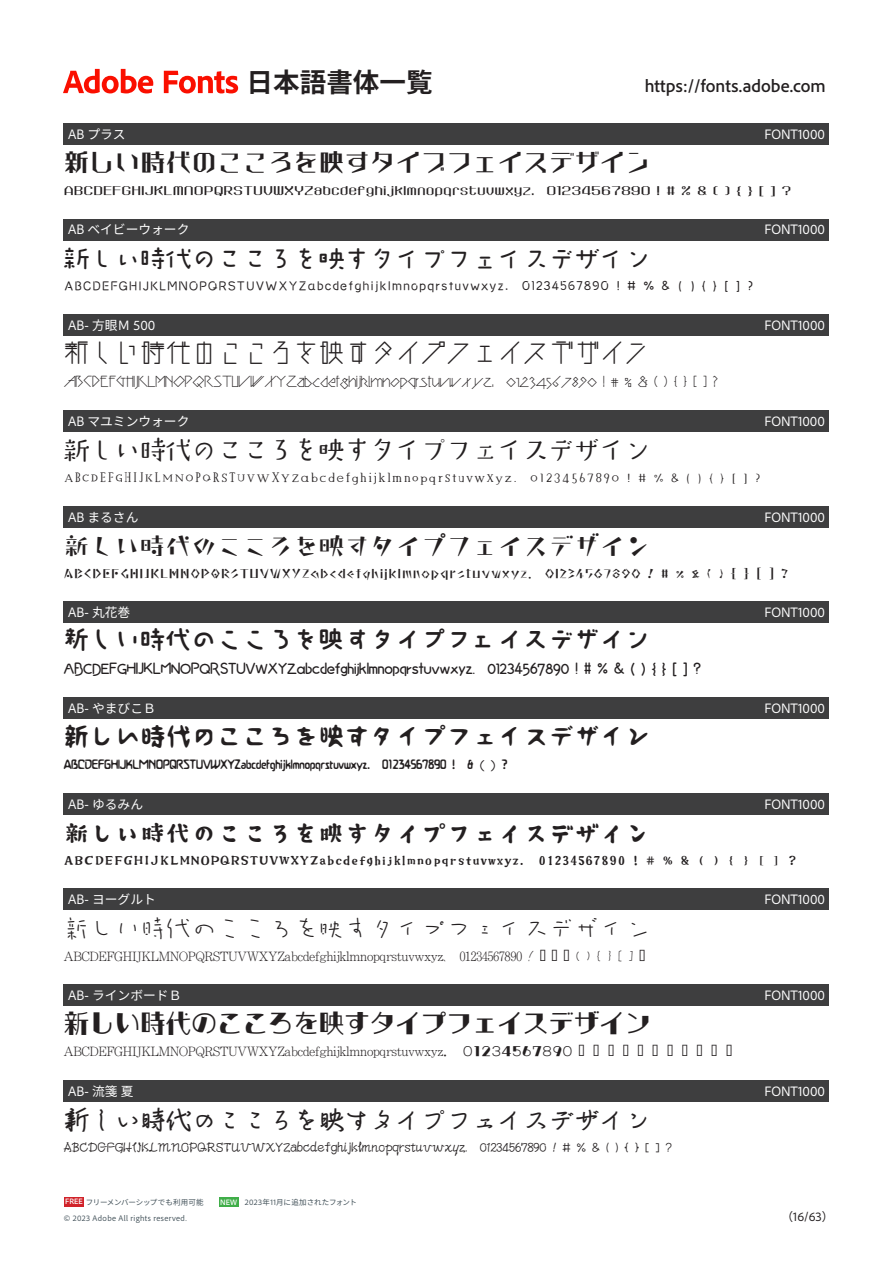
<style>
.page{position:relative;width:893px;height:1263px;background:#fff}
.page>*{position:absolute;margin:0;border:0;box-sizing:border-box;transform-origin:0 0}
.t1{font:800 26.55px "Adobe Clean Han";color:#231f20}
.t2{font:25.5px "AB plus";color:#231f20}
.t3{font:25.5px "AB babywalk";color:#231f20}
.t4{font:25.5px "AB hougan m 500";color:#231f20}
.t5{font:25.5px "AB mayuminwalk";color:#231f20}
.t6{font:25.5px "AB marusan";color:#231f20}
.t7{font:25.5px "AB maruhanamaki";color:#231f20}
.t8{font:25.5px "AB yamabiko b";color:#231f20}
.t9{font:25.5px "AB yurumin";color:#231f20}
.t10{font:25.5px "AB yogurt";color:#231f20}
.t11{font:25.5px "AB lineboard bold";color:#231f20}
.t12{font:25.5px "AB ryusen natsu";color:#231f20}
.t13{font:700 15.9px "Adobe Clean Han";color:#231f20}
.t14{font:12.75px "Adobe Clean Han";color:#fff}
.t15{font:12.75px "AB babywalk";color:#231f20}
.t16{font:12.75px "AB hougan m 500";letter-spacing:-.065em;color:#231f20}
.t17{font:12.75px "AB yogurt";letter-spacing:-.04em;color:#231f20}
.t18{font:12.75px "AB ryusen natsu";letter-spacing:-.055em;color:#231f20}
.t19{font:12.75px "AB marusan";color:#231f20}
.t20{font:12.75px "AB maruhanamaki";letter-spacing:-.065em;color:#231f20}
.t21{font:12.75px "AB yurumin";color:#231f20}
.t22{font:12.75px "AB yamabiko b";letter-spacing:-.035em;color:#231f20}
.t23{font:12.75px "AB lineboard bold";letter-spacing:-.04em;color:#231f20}
.t24{font:12.75px "AB lineboard bold";letter-spacing:-.205em;color:#231f20}
.t25{font:11.7px "AB mayuminwalk";color:#231f20}
.t26{font:11.7px "AB plus";color:#231f20}
.t27{font:11.7px "Adobe Clean Han";color:#231f20}
.t28{font:7.5px "Adobe Clean Han";letter-spacing:.04em;color:#425159}
.t29{font:7.5px "Adobe Clean Han";letter-spacing:-.025em;color:#425159}
.t30{font:700 7.2px "Adobe Clean Han";color:#fff}
.s1{font-weight:700;font-size:7.2px;color:#fff}
</style>
<div class="page">
<div style="left:64px;top:1197px;width:20px;height:9px;background:#d1232a"></div>
<svg style="left:63px;top:69px;width:90px;height:24px"></svg>
<svg style="left:164px;top:71px;width:74px;height:22px"></svg>
<div style="left:219px;top:1197px;width:20px;height:10px;background:#40ae49"></div>
<div style="left:64px;top:123px;width:765px;height:22px;background:#3e3e3f"></div>
<div style="left:64px;top:219px;width:765px;height:21px;background:#3e3e3f"></div>
<div style="left:64px;top:315px;width:765px;height:21px;background:#3e3e3f"></div>
<div style="left:64px;top:410px;width:765px;height:22px;background:#3e3e3f"></div>
<div style="left:64px;top:506px;width:765px;height:21px;background:#3e3e3f"></div>
<div style="left:64px;top:602px;width:765px;height:21px;background:#3e3e3f"></div>
<div style="left:64px;top:697px;width:765px;height:22px;background:#3e3e3f"></div>
<div style="left:64px;top:793px;width:765px;height:21px;background:#3e3e3f"></div>
<div style="left:64px;top:889px;width:765px;height:21px;background:#3e3e3f"></div>
<div style="left:64px;top:984px;width:765px;height:22px;background:#3e3e3f"></div>
<div style="left:64px;top:1080px;width:765px;height:21px;background:#3e3e3f"></div>
<h1 class="t1" style="left:247px;top:68px;width:188px">日本語書体一覧</h1>
<p class="t13" style="left:645px;top:78px;width:183px">https://fonts.adobe.com</p>
<p class="t14" style="left:68px;top:127px;width:59px">AB プラス</p>
<h2 class="t2" style="left:64px;top:150px;width:588px">新しい時代のこころを映すタイプフェイスデザイン</h2>
<p class="t14" style="left:764px;top:127px;width:62px">FONT1000</p>
<p class="t26" style="left:64px;top:184px;width:472px">ABCDEFGHIJKLMNOPQRSTUVWXYZabcdefghijklmnopqrstuvwxyz.</p>
<p class="t26" style="left:713px;top:184px;width:80px">?[]{}()</p>
<p class="t26" style="left:681px;top:184px;width:11px">%</p>
<p class="t26" style="left:546px;top:184px;width:106px">01234567890</p>
<p class="t26" style="left:657px;top:184px;width:20px">#!</p>
<p class="t26" style="left:697px;top:184px;width:11px">&amp;</p>
<p class="t14" style="left:68px;top:223px;width:123px">AB ベイビーウォーク</p>
<h2 class="t3" style="left:64px;top:246px;width:588px">新しい時代のこころを映すタイプフェイスデザイン</h2>
<p class="t14" style="left:764px;top:223px;width:62px">FONT1000</p>
<p class="t15" style="left:64px;top:280px;width:447px">ABCDEFGHIJKLMNOPQRSTUVWXYZabcdefghijklmnopqrstuvwxyz.</p>
<p class="t15" style="left:522px;top:280px;width:89px">01234567890</p>
<p class="t15" style="left:616px;top:280px;width:23px">#!</p>
<p class="t15" style="left:643px;top:280px;width:13px">%</p>
<p class="t15" style="left:661px;top:280px;width:12px">&amp;</p>
<p class="t15" style="left:678px;top:280px;width:90px">¥?[]{}()</p>
<p class="t14" style="left:68px;top:318px;width:89px">AB- 方眼Ｍ 500</p>
<h2 class="t4" style="left:64px;top:340px;width:588px">新しい時代のこころを映すタイプフェイスデザイン</h2>
<p class="t16" style="left:506px;top:374px;width:227px">01234567890 #! &amp;% ¥?[]{}()</p>
<p class="t16" style="left:63px;top:374px;width:432px">ABCDEFGHIJKLMNOPQRSTUVWXYZabcdefghijklmnopqrstuvwxyz.</p>
<p class="t14" style="left:68px;top:414px;width:123px">AB マユミンウォーク</p>
<h2 class="t5" style="left:64px;top:437px;width:588px">新しい時代のこころを映すタイプフェイスデザイン</h2>
<p class="t14" style="left:764px;top:318px;width:62px">FONT1000</p>
<p class="t14" style="left:764px;top:414px;width:62px">FONT1000</p>
<p class="t25" style="left:64px;top:471px;width:456px">ABCDEFGHIJKLMNOPQRSTUVWXYZabcdefghijklmnopqrstuvwxyz.</p>
<p class="t25" style="left:529px;top:471px;width:92px">01234567890</p>
<p class="t25" style="left:626px;top:471px;width:23px">#!</p>
<p class="t25" style="left:653px;top:471px;width:13px">%</p>
<p class="t25" style="left:670px;top:471px;width:11px">&amp;</p>
<p class="t25" style="left:685px;top:471px;width:89px">¥?[]{}()</p>
<p class="t14" style="left:68px;top:510px;width:72px">AB まるさん</p>
<h2 class="t6" style="left:64px;top:533px;width:588px">新しい時代のこころを映すタイプフェイスデザイン</h2>
<p class="t14" style="left:764px;top:510px;width:62px">FONT1000</p>
<p class="t19" style="left:64px;top:567px;width:470px">ABCDEFGHIJKLMNOPQRSTUVWXYZabcdefghijklmnopqrstuvwxyz.</p>
<p class="t19" style="left:545px;top:567px;width:98px">01234567890</p>
<p class="t19" style="left:648px;top:567px;width:23px">#!</p>
<p class="t19" style="left:675px;top:567px;width:10px">%</p>
<p class="t19" style="left:691px;top:567px;width:11px">&amp;</p>
<p class="t19" style="left:707px;top:567px;width:84px">?[]{}()</p>
<p class="t14" style="left:68px;top:605px;width:64px">AB- 丸花巻</p>
<h2 class="t7" style="left:64px;top:626px;width:588px">新しい時代のこころを映すタイプフェイスデザイン</h2>
<p class="t20" style="left:487px;top:661px;width:216px">01234567890 %#! &amp; ?[]{}()</p>
<p class="t20" style="left:63px;top:661px;width:413px">ABCDEFGHIJKLMNOPQRSTUVWXYZabcdefghijklmnopqrstuvwxyz.</p>
<p class="t14" style="left:764px;top:605px;width:62px">FONT1000</p>
<p class="t14" style="left:68px;top:701px;width:89px">AB- やまびこＢ</p>
<h2 class="t8" style="left:64px;top:723px;width:588px">新しい時代のこころを映すタイプフェイスデザイン</h2>
<p class="t22" style="left:452px;top:757px;width:69px">¥?()&amp;#!</p>
<p class="t22" style="left:382px;top:757px;width:66px">01234567890</p>
<p class="t22" style="left:64px;top:757px;width:308px">ABCDEFGHIJKLMNOPQRSTUVWXYZabcdefghijklmnopqrstuvwxyz.</p>
<p class="t14" style="left:764px;top:701px;width:62px">FONT1000</p>
<p class="t14" style="left:68px;top:797px;width:77px">AB- ゆるみん</p>
<h2 class="t9" style="left:64px;top:820px;width:588px">新しい時代のこころを映すタイプフェイスデザイン</h2>
<p class="t14" style="left:764px;top:797px;width:62px">FONT1000</p>
<p class="t21" style="left:64px;top:854px;width:463px">ABCDEFGHIJKLMNOPQRSTUVWXYZabcdefghijklmnopqrstuvwxyz.</p>
<p class="t21" style="left:538px;top:854px;width:89px">01234567890</p>
<p class="t21" style="left:632px;top:854px;width:25px">#!</p>
<p class="t21" style="left:662px;top:854px;width:13px">%</p>
<p class="t21" style="left:680px;top:854px;width:12px">&amp;</p>
<p class="t21" style="left:697px;top:854px;width:10px">)</p>
<p class="t21" style="left:712px;top:854px;width:10px">(</p>
<p class="t21" style="left:727px;top:854px;width:10px">}</p>
<p class="t21" style="left:742px;top:854px;width:10px">{</p>
<p class="t21" style="left:757px;top:854px;width:10px">]</p>
<p class="t21" style="left:772px;top:854px;width:10px">[</p>
<p class="t21" style="left:787px;top:854px;width:11px">?</p>
<p class="t14" style="left:68px;top:892px;width:89px">AB- ヨーグルト</p>
<h2 class="t10" style="left:64px;top:915px;width:588px">新しい時代のこころを映すタイプフェイスデザイン</h2>
<p class="t17" style="left:460px;top:949px;width:203px">01234567890 ?[]{}()&amp;%#! ¥</p>
<p class="t17" style="left:63px;top:949px;width:387px">ABCDEFGHIJKLMNOPQRSTUVWXYZabcdefghijklmnopqrstuvwxyz.</p>
<p class="t14" style="left:764px;top:892px;width:62px">FONT1000</p>
<p class="t14" style="left:68px;top:988px;width:115px">AB- ラインボードＢ</p>
<h2 class="t11" style="left:64px;top:1010px;width:588px">新しい時代のこころを映すタイプフェイスデザイン</h2>
<p class="t24" style="left:462px;top:1045px;width:288px">01234567890!#%&amp;)(}{][?¥</p>
<p class="t23" style="left:63px;top:1045px;width:393px">ABCDEFGHIJKLMNOPQRSTUVWXYZabcdefghijklmnopqrstuvwxyz.</p>
<p class="t14" style="left:764px;top:988px;width:62px">FONT1000</p>
<p class="t14" style="left:68px;top:1084px;width:67px">AB- 流箋夏</p>
<h2 class="t12" style="left:64px;top:1107px;width:588px">新しい時代のこころを映すタイプフェイスデザイン</h2>
<p class="t18" style="left:480px;top:1141px;width:207px">01234567890 #! % &amp; ¥?[]{}()</p>
<p class="t18" style="left:64px;top:1141px;width:406px">ABCDEFGHIJKLMNOPQRSTUVWXYZabcdefghijklmnopqrstuvwxyz.</p>
<p class="t14" style="left:764px;top:1084px;width:62px">FONT1000</p>
<p class="t29" style="left:65px;top:1198px;width:140px"><span class="s1">FREE</span> フリーメンバーシップでも利用可能</p>
<p class="t28" style="left:64px;top:1214px;width:124px">© 2023 Adobe All rights reserved.</p>
<p class="t28" style="left:245px;top:1198px;width:113px">2023年11月に追加されたフォント</p>
<p class="t30" style="left:220px;top:1198px;width:18px">NEW</p>
<p class="t27" style="left:781px;top:1209px;width:54px">)16/63(</p>
</div>
